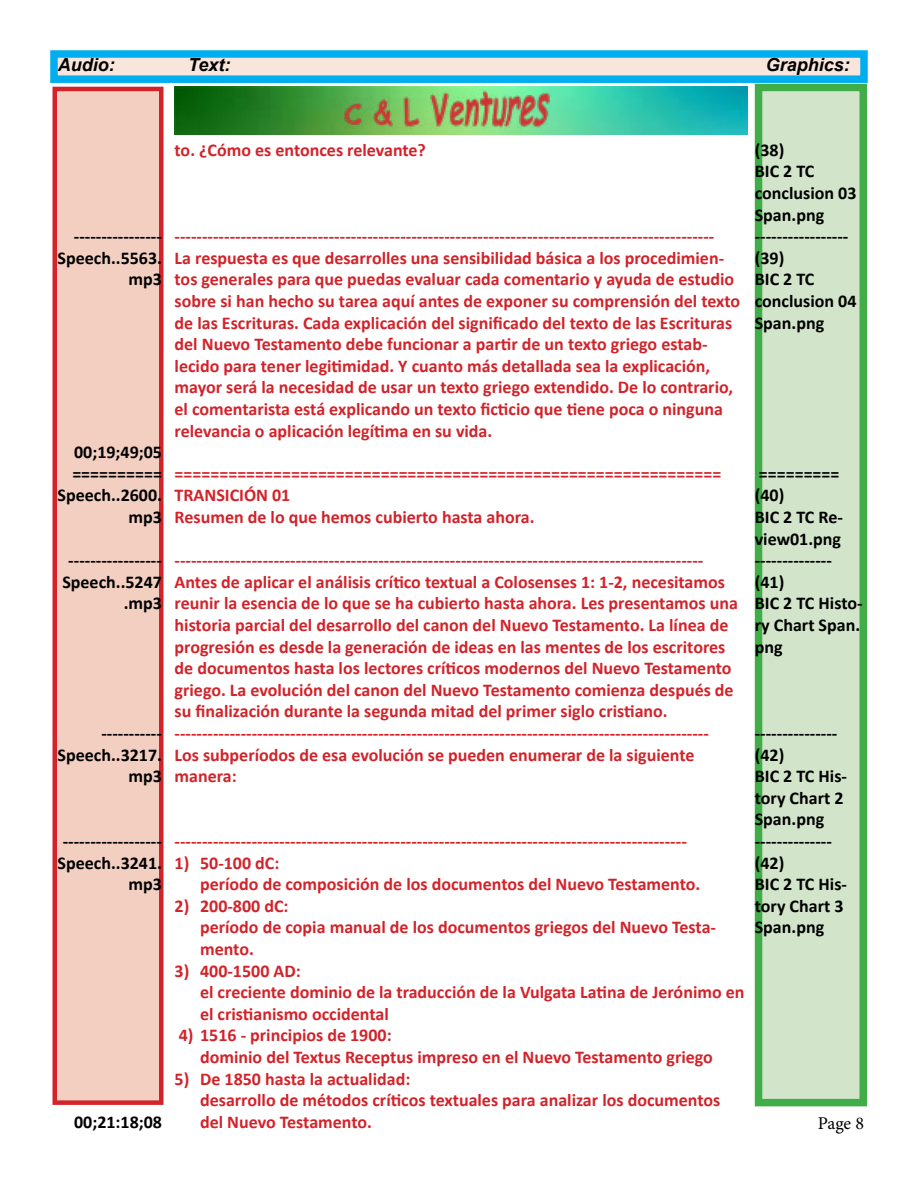
<style>
.page{position:relative;width:918px;height:1188px;background:#fff}
.page>*{position:absolute;margin:0;border:0;box-sizing:border-box;transform-origin:0 0}
.t1{font:700 18px/21.6px "Calibri";color:#d2232a}
.t2{font:700 18px/21.6px "Calibri";color:#000}
.t3{font:italic 700 18px "Arial";color:#000}
.t4{font:18px "Minion Pro";color:#000}
</style>
<div class="page">
<div style="left:54px;top:54px;width:810px;height:25px;background:#f8e5dc"></div>
<div style="left:50px;top:50px;width:818px;height:33px;border:8px solid #00aeef"></div>
<div style="left:52px;top:87px;width:112px;height:1018px;background:#f3cfc1;border:4px solid #d2232a"></div>
<div style="left:755px;top:84px;width:112px;height:1022px;background:#d2e5ca;border:8px solid #41ad49"></div>
<img style="left:175px;top:87px;width:572px;height:48px">
<img style="left:331px;top:86px;width:220px;height:49px">
<p class="t3" style="left:58px;top:53px;width:58px">Audio:</p>
<p class="t3" style="left:188px;top:53px;width:44px">Text:</p>
<p class="t3" style="left:766px;top:53px;width:86px">Graphics:</p>
<p class="t2" style="left:74px;top:225px;width:90px">----------------</p>
<p class="t2" style="left:58px;top:247px;width:106px;text-align:right">Speech..5563. mp3</p>
<p class="t2" style="left:74px;top:441px;width:89px">00;19;49;05</p>
<p class="t2" style="left:72px;top:463px;width:91px">==========</p>
<p class="t2" style="left:58px;top:484px;width:106px;text-align:right">Speech..2600. mp3</p>
<p class="t2" style="left:68px;top:549px;width:95px">-----------------</p>
<p class="t2" style="left:62px;top:571px;width:101px">Speech..5247</p>
<p class="t2" style="left:124px;top:592px;width:40px">.mp3</p>
<p class="t2" style="left:58px;top:722px;width:106px;text-align:right">-----------<br>Speech..3217. mp3</p>
<p class="t2" style="left:63px;top:830px;width:101px">------------------</p>
<p class="t2" style="left:58px;top:851px;width:106px;text-align:right">Speech..3241. mp3</p>
<p class="t2" style="left:74px;top:1111px;width:89px">00;21:18;08</p>
<p class="t1" style="left:175px;top:139px;width:253px">to. ¿Cómo es entonces relevante?</p>
<p class="t1" style="left:175px;top:225px;width:541px">--------------------------------------------------------------------------------------------------</p>
<p class="t1" style="left:175px;top:247px;width:567px">La respuesta es que desarrolles una sensibilidad básica a los procedimien&shy;tos generales para que puedas evaluar cada comentario y ayuda de estudio sobre si han hecho su tarea aquí antes de exponer su comprensión del texto de las Escrituras. Cada explicación del significado del texto de las Escrituras del Nuevo Testamento debe funcionar a partir de un texto griego estab&shy;lecido para tener legitimidad. Y cuanto más detallada sea la explicación, mayor será la necesidad de usar un texto griego extendido. De lo contrario, el comentarista está explicando un texto ficticio que tiene poca o ninguna relevancia o aplicación legítima en su vida.</p>
<p class="t1" style="left:175px;top:463px;width:548px">=============================================================</p>
<p class="t1" style="left:175px;top:484px;width:117px">TRANSICIÓN 01</p>
<p class="t1" style="left:175px;top:506px;width:361px">Resumen de lo que hemos cubierto hasta ahora.</p>
<p class="t1" style="left:175px;top:549px;width:530px">------------------------------------------------------------------------------------------------</p>
<p class="t1" style="left:175px;top:571px;width:565px">Antes de aplicar el análisis crítico textual a Colosenses 1: 1-2, necesitamos reunir la esencia de lo que se ha cubierto hasta ahora. Les presentamos una historia parcial del desarrollo del canon del Nuevo Testamento. La línea de progresión es desde la generación de ideas en las mentes de los escritores de documentos hasta los lectores críticos modernos del Nuevo Testamento griego. La evolución del canon del Nuevo Testamento comienza después de su finalización durante la segunda mitad del primer siglo cristiano.</p>
<p class="t1" style="left:175px;top:722px;width:536px">-------------------------------------------------------------------------------------------------</p>
<p class="t1" style="left:175px;top:743px;width:521px">Los subperíodos de esa evolución se pueden enumerar de la siguiente manera:</p>
<p class="t1" style="left:175px;top:830px;width:514px">---------------------------------------------------------------------------------------------</p>
<p class="t1" style="left:175px;top:851px;width:106px">1) 50-100 dC:</p>
<p class="t1" style="left:200px;top:873px;width:502px">período de composición de los documentos del Nuevo Testamento.</p>
<p class="t1" style="left:175px;top:895px;width:115px">2) 200-800 dC:</p>
<p class="t1" style="left:200px;top:916px;width:517px">período de copia manual de los documentos griegos del Nuevo Testa&shy;mento.</p>
<p class="t1" style="left:175px;top:959px;width:128px">3) 400-1500 AD:</p>
<p class="t1" style="left:200px;top:981px;width:546px">el creciente dominio de la traducción de la Vulgata Latina de Jerónimo en el cristianismo occidental</p>
<p class="t1" style="left:179px;top:1024px;width:214px">4) 1516 - principios de 1900:</p>
<p class="t1" style="left:200px;top:1046px;width:514px">dominio del Textus Receptus impreso en el Nuevo Testamento griego</p>
<p class="t1" style="left:175px;top:1067px;width:237px">5) De 1850 hasta la actualidad:</p>
<p class="t1" style="left:200px;top:1089px;width:522px">desarrollo de métodos críticos textuales para analizar los documentos del Nuevo Testamento.</p>
<p class="t2" style="left:755px;top:139px;width:31px">(38)</p>
<p class="t2" style="left:755px;top:160px;width:103px">BIC 2 TC conclusion 03<br>Span.png</p>
<p class="t2" style="left:755px;top:225px;width:95px">-----------------</p>
<p class="t2" style="left:755px;top:247px;width:31px">(39)</p>
<p class="t2" style="left:755px;top:268px;width:103px">BIC 2 TC conclusion 04<br>Span.png</p>
<p class="t2" style="left:759px;top:463px;width:82px">=========</p>
<p class="t2" style="left:755px;top:484px;width:31px">(40)</p>
<p class="t2" style="left:755px;top:506px;width:90px">BIC 2 TC Re&shy;view01.png</p>
<p class="t2" style="left:755px;top:549px;width:79px">--------------</p>
<p class="t2" style="left:755px;top:571px;width:31px">(41)</p>
<p class="t2" style="left:755px;top:592px;width:109px">BIC 2 TC Histo&shy;ry Chart Span. png</p>
<p class="t2" style="left:755px;top:722px;width:84px">---------------</p>
<p class="t2" style="left:755px;top:743px;width:31px">(42)</p>
<p class="t2" style="left:755px;top:765px;width:94px">BIC 2 TC His&shy;tory Chart 2<br>Span.png</p>
<p class="t2" style="left:755px;top:830px;width:79px">--------------</p>
<p class="t2" style="left:755px;top:851px;width:31px">(42)</p>
<p class="t2" style="left:755px;top:873px;width:94px">BIC 2 TC His&shy;tory Chart 3<br>Span.png</p>
<p class="t4" style="left:818px;top:1111px;width:48px">Page 8</p>
</div>
